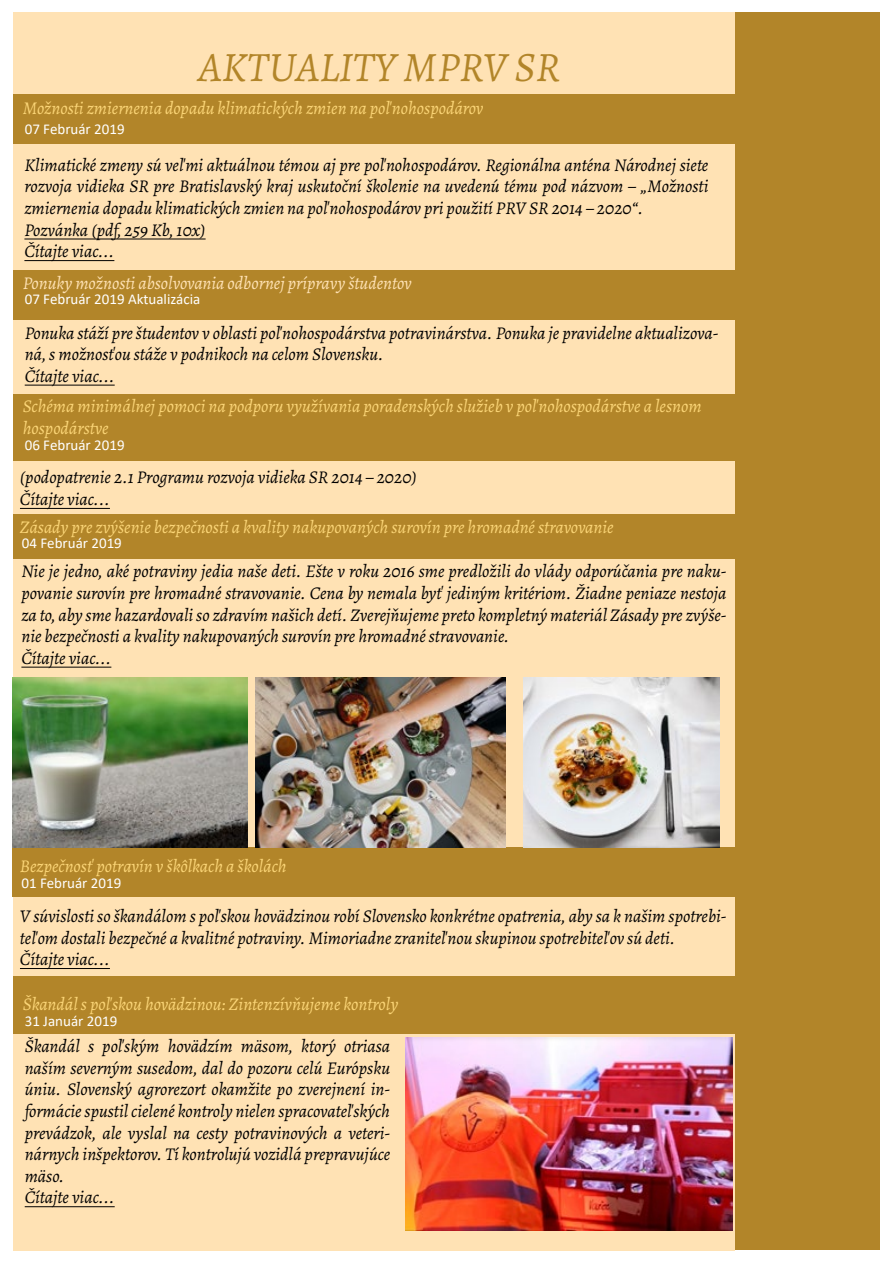
<style>
.page{position:relative;width:893px;height:1263px;background:#fff}
.page>*{position:absolute;margin:0;border:0;box-sizing:border-box;transform-origin:0 0}
.t1{font:italic 42px "Alegreya";color:#b28529}
.t2{font:italic 18px/21.6px "Alegreya";color:#000}
.t3{font:italic 18px/21.6px "Alegreya";color:#fbd577}
.t4{font:italic 18px "Alegreya";color:#ffe2b4}
.t5{font:15px "Calibri";color:#fff}
</style>
<div class="page">
<div style="left:13px;top:13px;width:721px;height:653px;background:#ffe2b4"></div>
<div style="left:736px;top:13px;width:144px;height:1237px;background:#b28529"></div>
<div style="left:13px;top:94px;width:721px;height:49px;background:#b28529"></div>
<hr style="left:24px;top:238px;width:182px;height:1px;background:#000">
<hr style="left:24px;top:260px;width:90px;height:1px;background:#000">
<div style="left:13px;top:394px;width:721px;height:67px;background:#b28529"></div>
<hr style="left:20px;top:508px;width:90px;height:1px;background:#000">
<div style="left:13px;top:271px;width:721px;height:49px;background:#b28529"></div>
<hr style="left:25px;top:385px;width:90px;height:1px;background:#000">
<div style="left:13px;top:538px;width:721px;height:712px;background:#ffe2b4"></div>
<div style="left:13px;top:514px;width:721px;height:45px;background:#b28529"></div>
<hr style="left:21px;top:667px;width:90px;height:1px;background:#000">
<div style="left:13px;top:848px;width:727px;height:49px;background:#b28529"></div>
<hr style="left:20px;top:968px;width:90px;height:1px;background:#000">
<div style="left:13px;top:976px;width:721px;height:58px;background:#b28529"></div>
<hr style="left:25px;top:1206px;width:90px;height:1px;background:#000">
<img style="left:255px;top:677px;width:251px;height:171px">
<img style="left:13px;top:677px;width:235px;height:171px">
<img style="left:524px;top:677px;width:196px;height:170px">
<img style="left:405px;top:1037px;width:328px;height:193px">
<h1 class="t1" style="left:198px;top:38px;width:363px">AKTUALITY MPRV SR</h1>
<p class="t3" style="left:23px;top:96px;width:462px">Možnosti zmiernenia dopadu klimatických zmien na poľnohospodárov</p>
<p class="t5" style="left:25px;top:119px;width:101px">07 Február 2019</p>
<p class="t2" style="left:24px;top:154px;width:685px">Klimatické zmeny sú veľmi aktuálnou témou aj pre poľnohospodárov. Regionálna anténa Národnej siete rozvoja vidieka SR pre Bratislavský kraj uskutoční školenie na uvedenú tému pod názvom – „Možnosti zmiernenia dopadu klimatických zmien na poľnohospodárov pri použití PRV SR 2014 – 2020“.<br>Pozvánka (pdf, 259 Kb, 10x)<br>Čítajte viac...</p>
<p class="t4" style="left:23px;top:271px;width:390px">Ponuky možnosti absolvovania odbornej prípravy študentov</p>
<p class="t5" style="left:25px;top:289px;width:177px">07 Február 2019 Aktualizácia</p>
<p class="t2" style="left:25px;top:321px;width:695px">Ponuka stáží pre študentov v oblasti poľnohospodárstva potravinárstva. Ponuka je pravidelne aktualizova&shy;ná, s možnosťou stáže v podnikoch na celom Slovensku.<br>Čítajte viac...</p>
<p class="t3" style="left:23px;top:395px;width:680px">Schéma minimálnej pomoci na podporu využívania poradenských služieb v poľnohospodárstve a lesnom hospodárstve</p>
<p class="t5" style="left:25px;top:434px;width:101px">06 Február 2019</p>
<p class="t2" style="left:20px;top:466px;width:398px">(podopatrenie 2.1 Programu rozvoja vidieka SR 2014 – 2020)<br>Čítajte viac...</p>
<p class="t3" style="left:20px;top:516px;width:595px">Zásady pre zvýšenie bezpečnosti a kvality nakupovaných surovín pre hromadné stravovanie</p>
<p class="t5" style="left:22px;top:533px;width:101px">04 Február 2019</p>
<p class="t2" style="left:21px;top:560px;width:707px">Nie je jedno, aké potraviny jedia naše deti. Ešte v roku 2016 sme predložili do vlády odporúčania pre naku&shy;povanie surovín pre hromadné stravovanie. Cena by nemala byť jediným kritériom. Žiadne peniaze nestoja za to, aby sme hazardovali so zdravím našich detí. Zverejňujeme preto kompletný materiál Zásady pre zvýše&shy;nie bezpečnosti a kvality nakupovaných surovín pre hromadné stravovanie.<br>Čítajte viac...</p>
<p class="t3" style="left:20px;top:855px;width:268px">Bezpečnosť potravín v škôlkach a školách</p>
<p class="t5" style="left:21px;top:873px;width:101px">01 Február 2019</p>
<p class="t2" style="left:20px;top:905px;width:708px">V súvislosti so škandálom s poľskou hovädzinou robí Slovensko konkrétne opatrenia, aby sa k našim spotrebi&shy;teľom dostali bezpečné a kvalitné potraviny. Mimoriadne zraniteľnou skupinou spotrebiteľov sú deti.<br>Čítajte viac...</p>
<p class="t3" style="left:23px;top:992px;width:377px">Škandál s poľskou hovädzinou: Zintenzívňujeme kontroly</p>
<p class="t5" style="left:25px;top:1010px;width:94px">31 Január 2019</p>
<p class="t2" style="left:25px;top:1035px;width:367px">Škandál s poľským hovädzím mäsom, ktorý otriasa naším severným susedom, dal do pozoru celú Európsku úniu. Slovenský agrorezort okamžite po zverejnení in&shy;formácie spustil cielené kontroly nielen spracovateľských prevádzok, ale vyslal na cesty potravinových a veteri&shy;nárnych inšpektorov. Tí kontrolujú vozidlá prepravujúce mäso.<br>Čítajte viac...</p>
</div>
